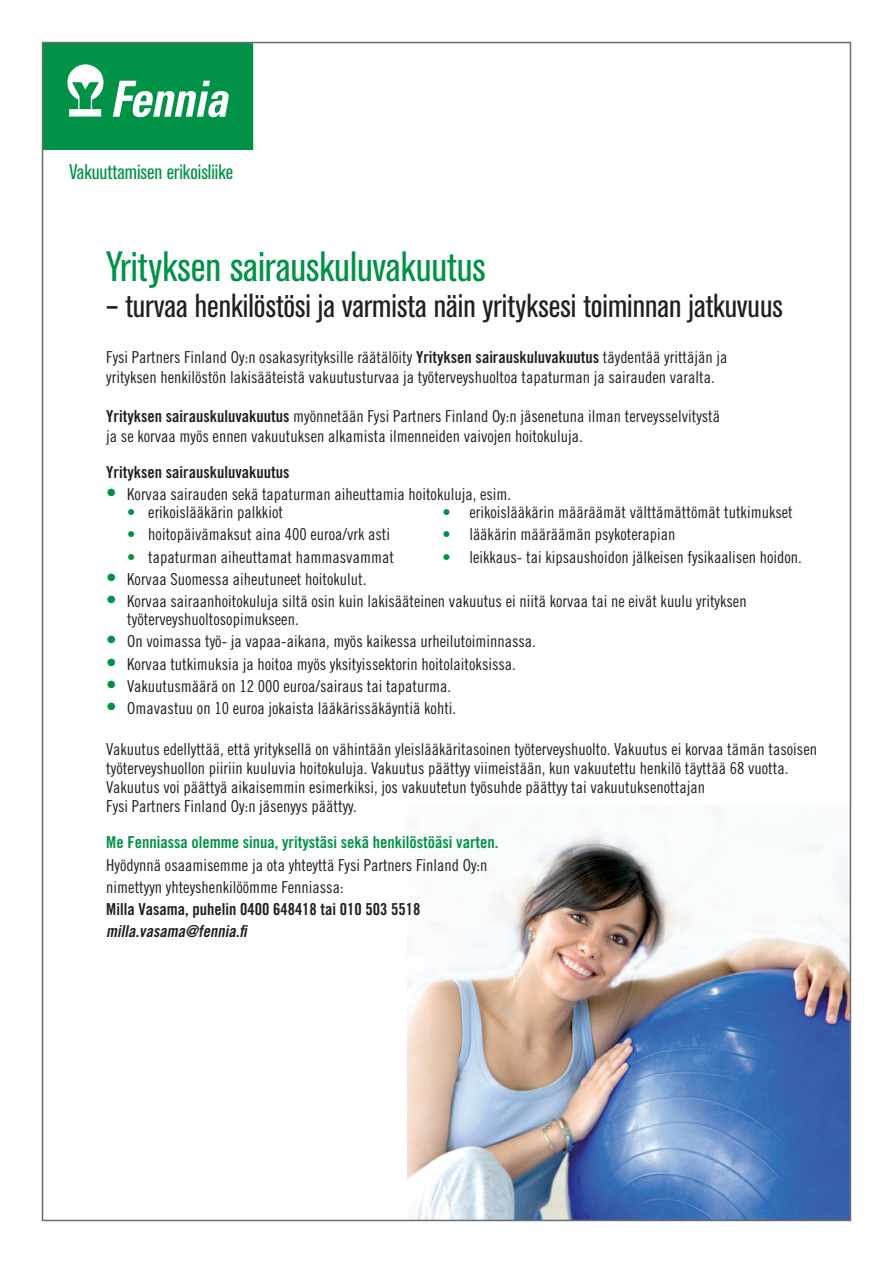
<style>
.page{position:relative;width:893px;height:1263px;background:#fff}
.page>*{position:absolute;margin:0;border:0;box-sizing:border-box;transform-origin:0 0}
.t1{font:condensed 42px "Akzidenz Grotesk BQ";color:#009247}
.t2{font:condensed 33px "Akzidenz Grotesk BQ";color:#231f20}
.List_Paragraph{font:condensed 21px "Akzidenz Grotesk BQ";color:#009247}
.List_Paragraph-2{font:16.5px/19.8px "Trade Gothic Cond Eighteen";color:#231f20}
.t3{font:16.5px "Trade Gothic Bold Cond Twenty";color:#231f20}
.t4{font:16.5px "Trade Gothic Bold Cond Twenty";color:#009247}
.t5{font:italic 16.5px "Trade Gothic Bold Cond Twenty";color:#231f20}
.s1{font-family:"Trade Gothic Bold Cond Twenty"}
.s2{font-size:21px;color:#009247}
.s3{color:#009247}
</style>
<div class="page">
<img style="left:407px;top:822px;width:441px;height:396px">
<div style="left:43px;top:43px;width:210px;height:107px;background:#009247"></div>
<svg style="left:113px;top:81px;width:116px;height:36px"></svg>
<svg style="left:67px;top:64px;width:36px;height:53px"></svg>
<p class="List_Paragraph" style="left:69px;top:160px;width:165px">Vakuuttamisen erikoisliike</p>
<p class="t1" style="left:106px;top:243px;width:381px">Yrityksen sairauskuluvakuutus</p>
<p class="t2" style="left:106px;top:287px;width:678px">– turvaa henkilöstösi ja varmista näin yrityksesi toiminnan jatkuvuus</p>
<p class="List_Paragraph-2" style="left:106px;top:347px;width:623px">Fysi Partners Finland Oy:n osakasyrityksille räätälöity <span class="s1">Yrityksen sairauskuluvakuutus</span> täydentää yrittäjän ja yrityksen henkilöstön lakisääteistä vakuutusturvaa ja työterveyshuoltoa tapaturman ja sairauden varalta.</p>
<p class="List_Paragraph-2" style="left:106px;top:406px;width:615px"><span class="s1">Yrityksen sairauskuluvakuutus</span> myönnetään Fysi Partners Finland Oy:n jäsenetuna ilman terveysselvitystä ja se korvaa myös ennen vakuutuksen alkamista ilmenneiden vaivojen hoitokuluja.</p>
<p class="t3" style="left:106px;top:462px;width:185px">Yrityksen sairauskuluvakuutus</p>
<p class="List_Paragraph-2" style="left:106px;top:484px;width:406px"><span class="s2">•</span> Korvaa sairauden sekä tapaturman aiheuttamia hoitokuluja, esim.</p>
<p class="List_Paragraph-2" style="left:127px;top:502px;width:157px"><span class="s3">•</span> erikoislääkärin palkkiot</p>
<p class="List_Paragraph-2" style="left:442px;top:502px;width:352px"><span class="s3">•</span> erikoislääkärin määräämät välttämättömät tutkimukset</p>
<p class="List_Paragraph-2" style="left:127px;top:524px;width:264px"><span class="s3">•</span> hoitopäivämaksut aina 400 euroa/vrk asti</p>
<p class="List_Paragraph-2" style="left:442px;top:524px;width:235px"><span class="s3">•</span> lääkärin määräämän psykoterapian</p>
<p class="List_Paragraph-2" style="left:127px;top:547px;width:268px"><span class="s3">•</span> tapaturman aiheuttamat hammasvammat</p>
<p class="List_Paragraph-2" style="left:442px;top:547px;width:361px"><span class="s3">•</span> leikkaus- tai kipsaushoidon jälkeisen fysikaalisen hoidon.</p>
<p class="List_Paragraph-2" style="left:106px;top:569px;width:262px"><span class="s2">•</span> Korvaa Suomessa aiheutuneet hoitokulut.</p>
<p class="List_Paragraph-2" style="left:127px;top:592px;width:621px;line-height:18px;text-indent:-21px"><span class="s2">•</span> Korvaa sairaanhoitokuluja siltä osin kuin lakisääteinen vakuutus ei niitä korvaa tai ne eivät kuulu yrityksen työterveyshuoltosopimukseen.</p>
<p class="List_Paragraph-2" style="left:106px;top:631px;width:431px"><span class="s2">•</span> On voimassa työ- ja vapaa-aikana, myös kaikessa urheilutoiminnassa.</p>
<p class="List_Paragraph-2" style="left:106px;top:654px;width:411px"><span class="s2">•</span> Korvaa tutkimuksia ja hoitoa myös yksityissektorin hoitolaitoksissa.</p>
<p class="List_Paragraph-2" style="left:106px;top:676px;width:346px"><span class="s2">•</span> Vakuutusmäärä on 12 000 euroa/sairaus tai tapaturma.</p>
<p class="List_Paragraph-2" style="left:106px;top:698px;width:351px"><span class="s2">•</span> Omavastuu on 10 euroa jokaista lääkärissäkäyntiä kohti.</p>
<p class="List_Paragraph-2" style="left:106px;top:739px;width:712px">Vakuutus edellyttää, että yrityksellä on vähintään yleislääkäritasoinen työterveyshuolto. Vakuutus ei korvaa tämän tasoisen</p>
<p class="List_Paragraph-2" style="left:106px;top:758px;width:683px">työterveyshuollon piiriin kuuluvia hoitokuluja. Vakuutus päättyy viimeistään, kun vakuutettu henkilö täyttää 68 vuotta.</p>
<p class="List_Paragraph-2" style="left:106px;top:777px;width:600px">Vakuutus voi päättyä aikaisemmin esimerkiksi, jos vakuutetun työsuhde päättyy tai vakuutuksenottajan</p>
<p class="List_Paragraph-2" style="left:106px;top:796px;width:252px">Fysi Partners Finland Oy:n jäsenyys päättyy.</p>
<p class="t4" style="left:106px;top:832px;width:394px">Me Fenniassa olemme sinua, yritystäsi sekä henkilöstöäsi varten.</p>
<p class="List_Paragraph-2" style="left:106px;top:855px;width:383px">Hyödynnä osaamisemme ja ota yhteyttä Fysi Partners Finland Oy:n</p>
<p class="List_Paragraph-2" style="left:106px;top:877px;width:239px">nimettyyn yhteyshenkilöömme Fenniassa:</p>
<p class="t3" style="left:106px;top:899px;width:316px">Milla Vasama, puhelin 0400 648418 tai 010 503 5518</p>
<p class="t5" style="left:106px;top:921px;width:146px">milla.vasama@fennia.fi</p>
</div>
